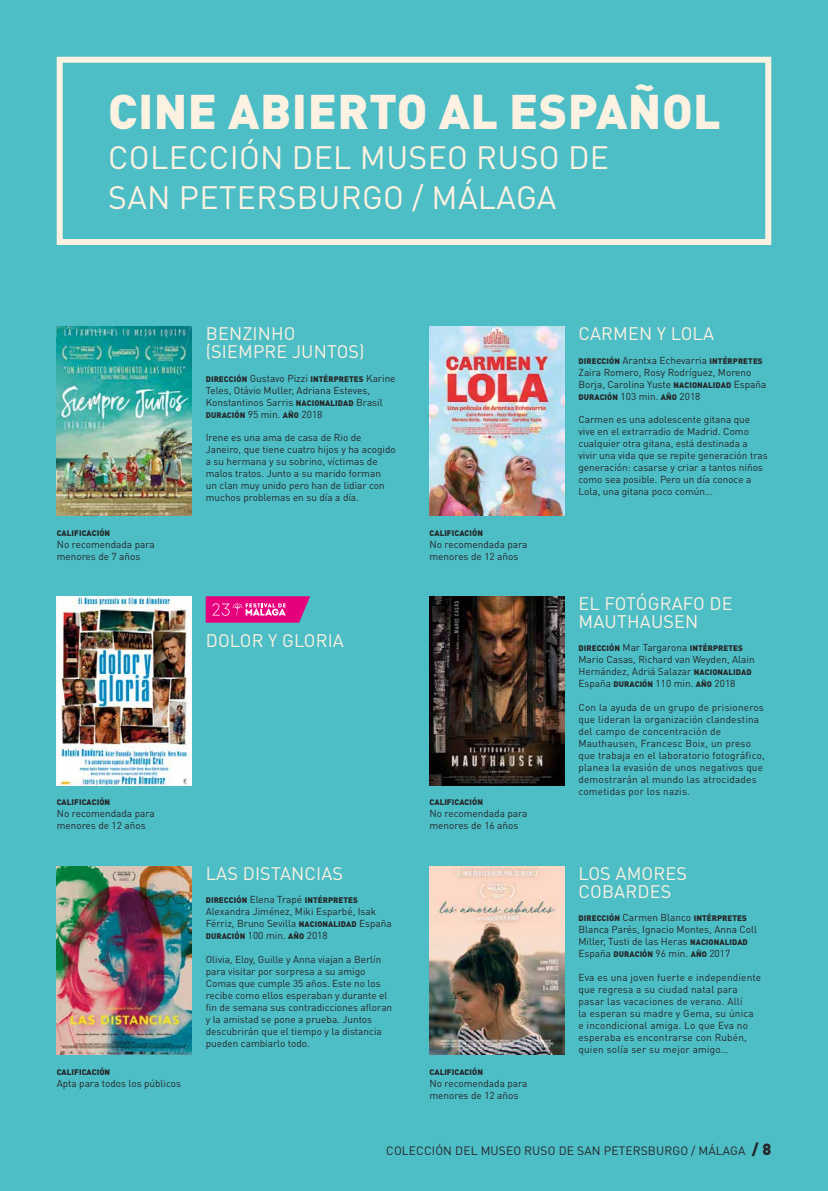
<style>
.page{position:relative;width:828px;height:1191px;background:#4dbdc6}
.page>*{position:absolute;margin:0;border:0;box-sizing:border-box;transform-origin:0 0}
.t1{font:900 48px "DIN Pro";letter-spacing:.01em;color:#fdf2e1}
.t2{font:32px/40px "DIN Pro";letter-spacing:.01em;color:#fdf2e1}
.t3{font:18px/18px "DIN Pro";letter-spacing:.01em;color:#fdf2e1}
.t4{font:12px "DIN Pro";letter-spacing:.01em;color:#252728}
.t5{font:10px/12px "DIN Pro";color:#252728}
.t6{font:10px/12px "DIN Pro";letter-spacing:.02em;color:#252728}
.t7{font:900 8px "DIN Pro";letter-spacing:.01em;color:#252728}
.s1{font-weight:400;font-size:10px}
.s2{font-weight:900;font-size:8px}
.s3{font-weight:900;font-size:16px}
</style>
<div class="page">
<img style="left:57px;top:596px;width:134px;height:189px">
<img style="left:429px;top:596px;width:135px;height:189px">
<img style="left:57px;top:326px;width:134px;height:189px">
<img style="left:429px;top:326px;width:135px;height:189px">
<img style="left:57px;top:866px;width:134px;height:188px">
<img style="left:429px;top:866px;width:135px;height:188px">
<div style="left:57px;top:57px;width:714px;height:188px;border:6px solid #fdf2e1"></div>
<svg style="left:206px;top:596px;width:104px;height:26px;background:#df268f"></svg>
<h1 class="t1" style="left:108px;top:79px;width:614px">CINE ABIERTO AL ESPAÑOL</h1>
<h2 class="t2" style="left:108px;top:136px;width:502px">COLECCIÓN DEL MUSEO RUSO DE<br>SAN PETERSBURGO / MÁLAGA</h2>
<h3 class="t3" style="left:206px;top:324px;width:160px">BENZINHO (SIEMPRE JUNTOS)</h3>
<p class="t7" style="left:206px;top:373px;width:191px">DIRECCIÓN <span class="s1">Gustavo Pizzi</span> INTÉRPRETES <span class="s1">Karine</span></p>
<p class="t5" style="left:206px;top:383px;width:178px">Teles, Otávio Muller, Adriana Esteves,<br>Konstantinos Sarris <span class="s2">NACIONALIDAD</span> Brasil</p>
<p class="t7" style="left:206px;top:409px;width:118px">DURACIÓN <span class="s1">95 min.</span> AÑO <span class="s1">2018</span></p>
<p class="t5" style="left:206px;top:431px;width:191px">Irene es una ama de casa de Rio de Janeiro, que tiene cuatro hijos y ha acogido a su hermana y su sobrino, víctimas de malos tratos. Junto a su marido forman<br>un clan muy unido pero han de lidiar con muchos problemas en su día a día.</p>
<h3 class="t3" style="left:578px;top:324px;width:137px">CARMEN Y LOLA</h3>
<p class="t7" style="left:578px;top:355px;width:186px">DIRECCIÓN <span class="s1">Arantxa Echevarria</span> INTÉRPRETES</p>
<p class="t5" style="left:578px;top:365px;width:189px">Zaira Romero, Rosy Rodríguez, Moreno<br>Borja, Carolina Yuste <span class="s2">NACIONALIDAD</span> España</p>
<p class="t7" style="left:578px;top:391px;width:123px">DURACIÓN <span class="s1">103 min.</span> AÑO <span class="s1">2018</span></p>
<p class="t5" style="left:578px;top:413px;width:191px">Carmen es una adolescente gitana que vive en el extrarradio de Madrid. Como cualquier otra gitana, está destinada a vivir una vida que se repite generación tras generación: casarse y criar a tantos niños como sea posible. Pero un día conoce a Lola, una gitana poco común…</p>
<p class="t7" style="left:57px;top:527px;width:55px">CALIFICACIÓN</p>
<p class="t5" style="left:57px;top:537px;width:100px">No recomendada para menores de 7 años</p>
<p class="t7" style="left:429px;top:527px;width:55px">CALIFICACIÓN</p>
<p class="t5" style="left:429px;top:537px;width:100px">No recomendada para menores de 12 años</p>
<h3 class="t3" style="left:206px;top:630px;width:140px">DOLOR Y GLORIA</h3>
<p class="t7" style="left:57px;top:797px;width:55px">CALIFICACIÓN</p>
<p class="t5" style="left:57px;top:807px;width:100px">No recomendada para menores de 12 años</p>
<p class="t7" style="left:429px;top:797px;width:55px">CALIFICACIÓN</p>
<p class="t5" style="left:429px;top:807px;width:100px">No recomendada para menores de 16 años</p>
<h3 class="t3" style="left:578px;top:594px;width:156px">EL FOTÓGRAFO DE<br>MAUTHAUSEN</h3>
<p class="t7" style="left:578px;top:643px;width:166px">DIRECCIÓN <span class="s1">Mar Targarona</span> INTÉRPRETES</p>
<p class="t5" style="left:578px;top:653px;width:178px">Mario Casas, Richard van Weyden, Alain<br>Hernández, Adriá Salazar <span class="s2">NACIONALIDAD<br></span>España <span class="s2">DURACIÓN</span> 110 min. <span class="s2">AÑO</span> 2018</p>
<p class="t6" style="left:578px;top:701px;width:188px">Con la ayuda de un grupo de prisioneros que lideran la organización clandestina del campo de concentración de Mauthausen, Francesc Boix, un preso que trabaja en el laboratorio fotográfico, planea la evasión de unos negativos que demostrarán al mundo las atrocidades cometidas por los nazis.</p>
<h3 class="t3" style="left:206px;top:863px;width:139px">LAS DISTANCIAS</h3>
<p class="t7" style="left:206px;top:895px;width:154px">DIRECCIÓN <span class="s1">Elena Trapé</span> INTÉRPRETES</p>
<p class="t5" style="left:206px;top:905px;width:187px">Alexandra Jiménez, Miki Esparbé, Isak<br>Férriz, Bruno Sevilla <span class="s2">NACIONALIDAD</span> España</p>
<p class="t7" style="left:206px;top:931px;width:123px">DURACIÓN <span class="s1">100 min.</span> AÑO <span class="s1">2018</span></p>
<p class="t5" style="left:206px;top:952px;width:188px">Olivia, Eloy, Guille y Anna viajan a Berlín para visitar por sorpresa a su amigo Comas que cumple 35 años. Este no los recibe como ellos esperaban y durante el fin de semana sus contradicciones afloran y la amistad se pone a prueba. Juntos descubrirán que el tiempo y la distancia pueden cambiarlo todo.</p>
<h3 class="t3" style="left:578px;top:863px;width:110px">LOS AMORES<br>COBARDES</h3>
<p class="t7" style="left:578px;top:913px;width:170px">DIRECCIÓN <span class="s1">Carmen Blanco</span> INTÉRPRETES</p>
<p class="t5" style="left:578px;top:923px;width:180px">Blanca Parés, Ignacio Montes, Anna Coll<br>Miller, Tusti de las Heras <span class="s2">NACIONALIDAD<br></span>España <span class="s2">DURACIÓN</span> 96 min. <span class="s2">AÑO</span> 2017</p>
<p class="t6" style="left:578px;top:970px;width:184px">Eva es una joven fuerte e independiente que regresa a su ciudad natal para pasar las vacaciones de verano. Allí<br>la esperan su madre y Gema, su única e incondicional amiga. Lo que Eva no esperaba es encontrarse con Rubén, quien solía ser su mejor amigo…</p>
<p class="t7" style="left:57px;top:1066px;width:55px">CALIFICACIÓN</p>
<p class="t5" style="left:57px;top:1077px;width:126px">Apta para todos los públicos</p>
<p class="t7" style="left:429px;top:1066px;width:55px">CALIFICACIÓN</p>
<p class="t5" style="left:429px;top:1077px;width:100px">No recomendada para menores de 12 años</p>
<p class="t4" style="left:386px;top:1142px;width:386px">COLECCIÓN DEL MUSEO RUSO DE SAN PETERSBURGO / MÁLAGA <span class="s3">/ 8</span></p>
</div>
